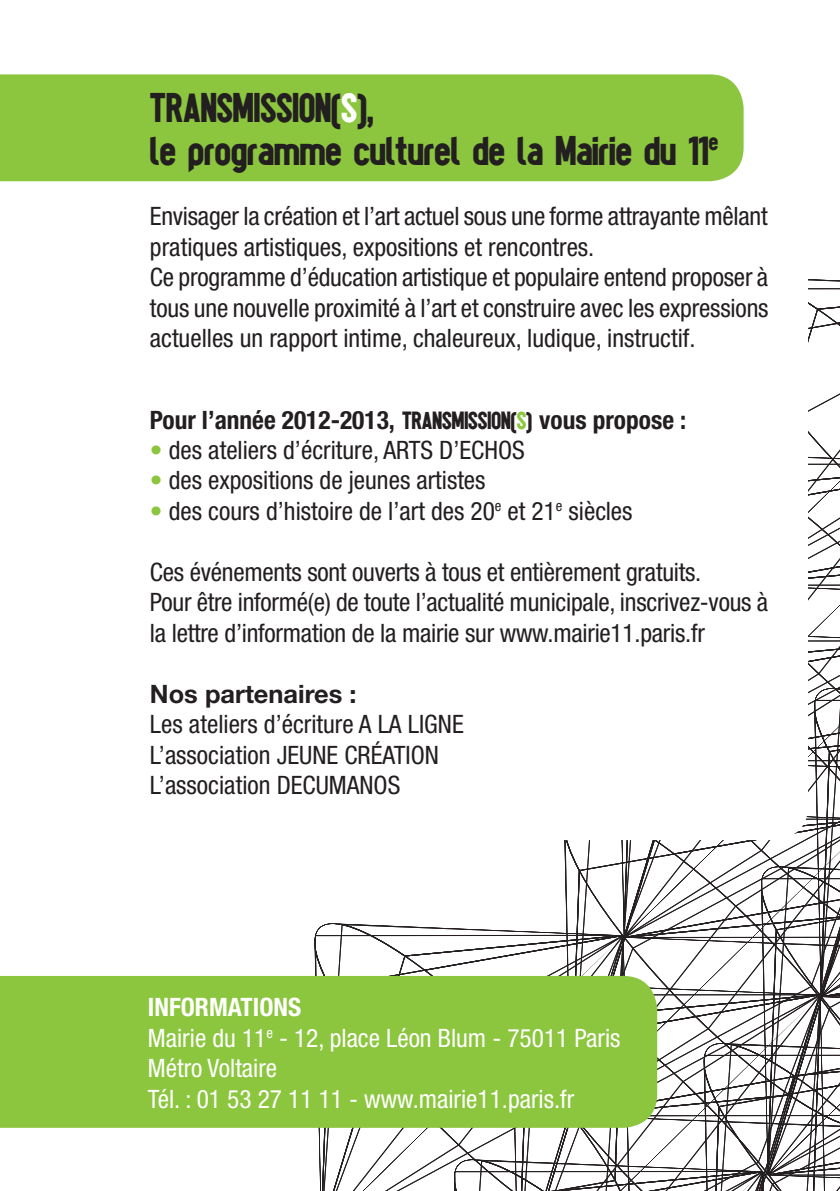
<style>
.page{position:relative;width:840px;height:1191px;background:#fff}
.page>*{position:absolute;margin:0;border:0;box-sizing:border-box;transform-origin:0 0}
.t1{font:700 42.2px/42.2px "tes";color:#231f20}
.t2{font:condensed 25.4px/30.4px "Helvetica Neue LT Std";letter-spacing:-.005em;color:#231f20}
.t3{font:condensed 25.4px/30.4px "Helvetica Neue LT Std";color:#fff}
.t4{font:700 condensed 25.4px "Helvetica Neue LT Std";color:#231f20}
.t5{font:700 25.4px "Helvetica Neue LT Std";color:#231f20}
.t6{font:700 condensed 25.4px "Helvetica Neue LT Std";color:#fff}
.s1{color:#fff}
.s2{font-family:"tes";font-stretch:normal}
.s3{font-family:"tes";font-stretch:normal;color:#8bc63e}
.s4{color:#8bc63e}
.s5{font-weight:700}
</style>
<div class="page">
<svg style="left:307px;top:279px;width:532px;height:912px"></svg>
<div style="left:102px;top:102px;width:705px;height:738px;background:#fff;border-radius:34px"></div>
<div style="left:0;top:976px;width:656px;height:151px;background:#8bc63e"></div>
<div style="left:0;top:74px;width:743px;height:107px;background:#8bc63e"></div>
<h1 class="t1" style="left:150px;top:86px;width:569px">TRANSMISSION(<span class="s1">S</span>),<br>le programme culturel de la Mairie du 11<sup>e</sup></h1>
<p class="t2" style="left:150px;top:201px;width:620px">Envisager la création et l’art actuel sous une forme attrayante mêlant pratiques artistiques, expositions et rencontres.<br>Ce programme d’éducation artistique et populaire entend proposer à tous une nouvelle proximité à l’art et construire avec les expressions actuelles un rapport intime, chaleureux, ludique, instructif.</p>
<p class="t4" style="left:150px;top:404px;width:537px">Pour l’année 2012-2013, <span class="s2">TRANSMISSION(</span><span class="s3">S</span><span class="s2">)</span> vous propose :</p>
<p class="t2" style="left:150px;top:435px;width:376px"><span class="s4">•</span> des ateliers d’écriture, ARTS D’ECHOS</p>
<p class="t2" style="left:150px;top:465px;width:337px"><span class="s4">•</span> des expositions de jeunes artistes</p>
<p class="t2" style="left:150px;top:495px;width:483px"><span class="s4">•</span> des cours d’histoire de l’art des 20<sup>e</sup> et 21<sup>e</sup> siècles</p>
<p class="t2" style="left:150px;top:556px;width:619px">Ces événements sont ouverts à tous et entièrement gratuits.<br>Pour être informé(e) de toute l’actualité municipale, inscrivez-vous à la lettre d’information de la mairie sur www.mairie11.paris.fr</p>
<p class="t5" style="left:150px;top:678px;width:208px">Nos partenaires :</p>
<p class="t2" style="left:150px;top:709px;width:315px">Les ateliers d’écriture A LA LIGNE<br>L’association Jeune</p>
<p class="t2" style="left:150px;top:739px;width:252px;text-indent:194px">Création<br>L’association DECUMANOS</p>
<p class="t3" style="left:148px;top:992px;width:474px;text-indent:93px"><span class="s5">tions<br></span>Mairie du 11<sup>e</sup> - 12, place Léon Blum - 75011 Paris<br>Métro Voltaire<br>Tél. : 01 53 27 11 11 - www.mairie11.paris.fr</p>
<p class="t6" style="left:148px;top:992px;width:22px">Informa</p>
</div>
